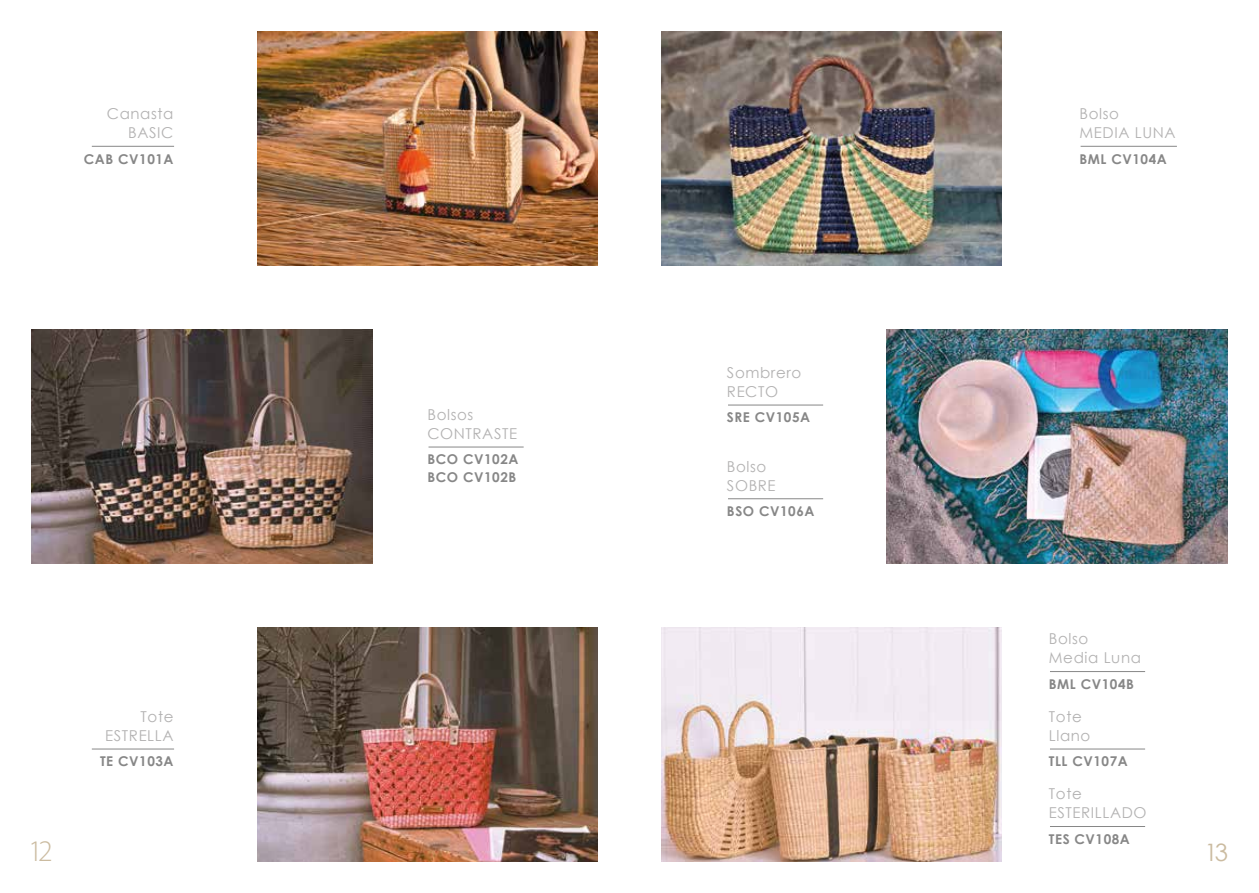
<style>
.page{position:relative;width:1259px;height:893px;background:#fff}
.page>*{position:absolute;margin:0;border:0;box-sizing:border-box;transform-origin:0 0}
.t1{font:300 30px "Myriad Pro";color:#cbbba0}
.t2{font:24px "Century Gothic";color:#cbbba0}
.t3{font:15px/19px "Century Gothic";letter-spacing:.04em;color:#b3b2b2}
.t4{font:700 13.5px/17.4px "Century Gothic";letter-spacing:.04em;color:#878787}
</style>
<div class="page">
<img style="left:257px;top:627px;width:340px;height:234px">
<img style="left:257px;top:32px;width:340px;height:234px">
<img style="left:32px;top:330px;width:340px;height:233px">
<hr style="left:92px;top:146px;width:82px;height:1px;background:#878787">
<hr style="left:428px;top:447px;width:95px;height:1px;background:#878787">
<hr style="left:92px;top:749px;width:82px;height:1px;background:#878787">
<img style="left:661px;top:32px;width:340px;height:234px">
<img style="left:661px;top:627px;width:340px;height:234px">
<img style="left:887px;top:330px;width:340px;height:233px">
<hr style="left:1080px;top:146px;width:97px;height:1px;background:#878787">
<hr style="left:728px;top:405px;width:95px;height:1px;background:#878787">
<hr style="left:1050px;top:671px;width:95px;height:1px;background:#878787">
<hr style="left:1050px;top:749px;width:95px;height:1px;background:#878787">
<hr style="left:1050px;top:826px;width:95px;height:1px;background:#878787">
<hr style="left:728px;top:498px;width:95px;height:1px;background:#878787">
<p class="t3" style="left:107px;top:104px;width:68px;text-align:right">Canasta<br>BASIC</p>
<p class="t3" style="left:1079px;top:104px;width:97px">Bolso<br>MEDIA LUNA</p>
<p class="t4" style="left:84px;top:149px;width:91px">CAB CV101A</p>
<p class="t4" style="left:1079px;top:149px;width:89px">BML CV104A</p>
<p class="t3" style="left:727px;top:363px;width:76px">Sombrero<br>RECTO</p>
<p class="t3" style="left:427px;top:405px;width:91px">Bolsos<br>CONTRASTE</p>
<p class="t4" style="left:727px;top:408px;width:85px">SRE CV105A</p>
<p class="t4" style="left:427px;top:450px;width:92px">BCO CV102A<br>BCO CV102B</p>
<p class="t3" style="left:727px;top:456px;width:50px">Bolso<br>SOBRE</p>
<p class="t4" style="left:727px;top:502px;width:89px">BSO CV106A</p>
<p class="t3" style="left:1049px;top:629px;width:94px">Bolso<br>Media Luna</p>
<p class="t4" style="left:1049px;top:675px;width:87px">BML CV104B</p>
<p class="t3" style="left:105px;top:707px;width:70px;text-align:right">Tote<br>ESTRELLA</p>
<p class="t3" style="left:1049px;top:707px;width:43px">Tote<br>Llano</p>
<p class="t4" style="left:100px;top:752px;width:75px">TE CV103A</p>
<p class="t4" style="left:1049px;top:752px;width:80px">TLL CV107A</p>
<p class="t3" style="left:1049px;top:784px;width:99px">Tote<br>ESTERILLADO</p>
<p class="t4" style="left:1049px;top:830px;width:82px">TES CV108A</p>
<h1 class="t1" style="left:28px;top:833px;width:26px">12</h1>
<h2 class="t2" style="left:1204px;top:836px;width:25px">13</h2>
</div>
